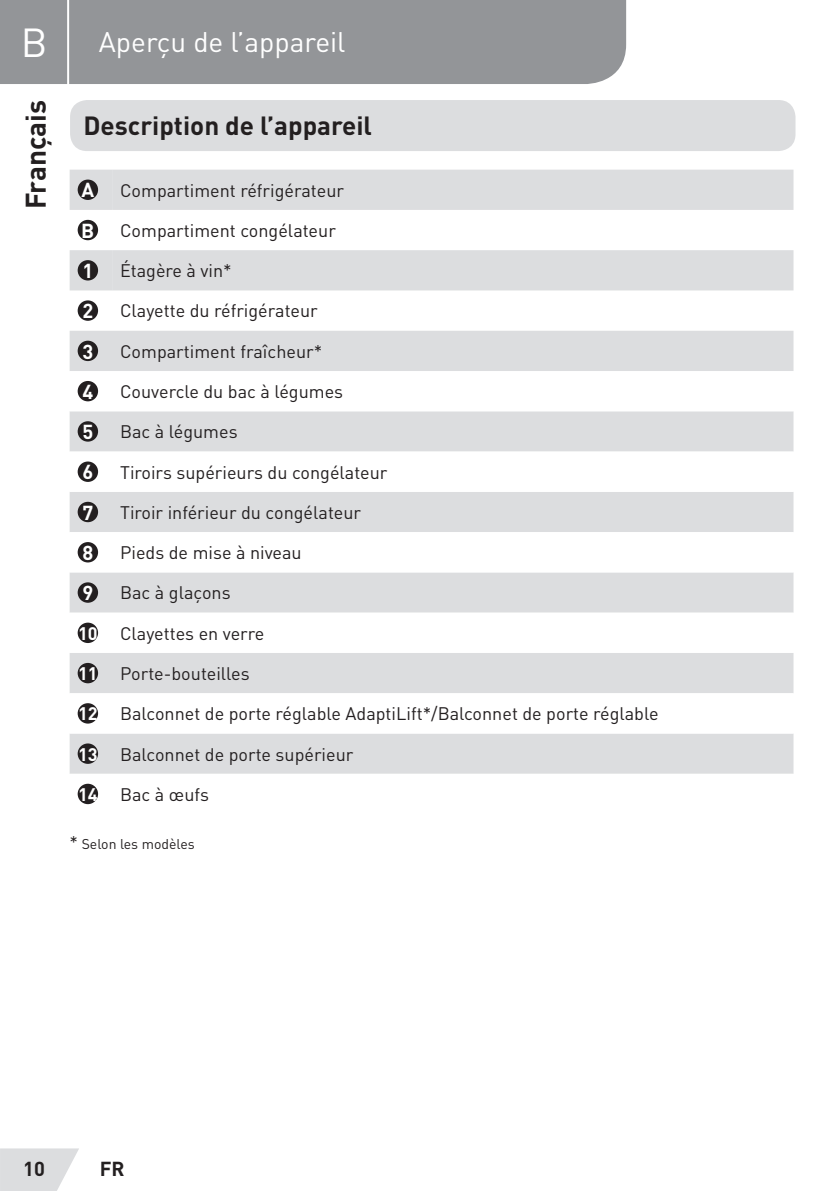
<style>
.page{position:relative;width:840px;height:1191px;background:#fff}
.page>*{position:absolute;margin:0;border:0;box-sizing:border-box;transform-origin:0 0}
.t1{font:40px "DIN Pro";color:#fff}
.t2{font:28px "DIN Pro";color:#fff}
.t3{font:700 28px "DIN Pro";color:#231f20}
.Sous-titre{font:700 26px "DIN Pro";color:#231f20}
.t4{font:700 20px "DIN Pro";color:#fff}
.t5{font:700 20px "DIN Pro";color:#231f20}
.t6{font:18px "DIN Pro";color:#231f20}
.t7{font:700 18px "DIN Pro";color:#fff}
.t8{font:14px "DIN Pro";color:#231f20}
.s1{font-size:18px}
</style>
<div class="page">
<svg style="left:0;top:1148px;width:79px;height:43px;background:#e1e2e3"></svg>
<div style="left:0;top:0;width:625px;height:84px;background:#939598"></div>
<hr style="left:67px;top:0;width:2px;height:94px;background:#fff">
<div style="left:70px;top:100px;width:725px;height:51px;background:#dcdddf;border-radius:17px"></div>
<svg style="left:70px;top:170px;width:723px;height:201px;fill:#dcdddf"></svg>
<svg style="left:70px;top:381px;width:723px;height:424px"></svg>
<div style="left:78px;top:180px;width:20px;height:20px;background:#231f20;border-radius:50%"></div>
<div style="left:78px;top:220px;width:20px;height:20px;background:#231f20;border-radius:50%"></div>
<div style="left:78px;top:260px;width:20px;height:20px;background:#231f20;border-radius:50%"></div>
<div style="left:78px;top:300px;width:20px;height:21px;background:#231f20;border-radius:50%"></div>
<div style="left:78px;top:341px;width:20px;height:20px;background:#231f20;border-radius:50%"></div>
<div style="left:78px;top:381px;width:20px;height:20px;background:#231f20;border-radius:50%"></div>
<div style="left:78px;top:421px;width:20px;height:20px;background:#231f20;border-radius:50%"></div>
<div style="left:78px;top:461px;width:20px;height:21px;background:#231f20;border-radius:50%"></div>
<div style="left:78px;top:502px;width:20px;height:20px;background:#231f20;border-radius:50%"></div>
<div style="left:78px;top:542px;width:20px;height:20px;background:#231f20;border-radius:50%"></div>
<div style="left:78px;top:582px;width:20px;height:21px;background:#231f20;border-radius:50%"></div>
<div style="left:78px;top:622px;width:20px;height:21px;background:#231f20;border-radius:50%"></div>
<div style="left:78px;top:663px;width:20px;height:20px;background:#231f20;border-radius:50%"></div>
<div style="left:78px;top:703px;width:20px;height:20px;background:#231f20;border-radius:50%"></div>
<div style="left:78px;top:743px;width:20px;height:21px;background:#231f20;border-radius:50%"></div>
<div style="left:78px;top:783px;width:20px;height:21px;background:#231f20;border-radius:50%"></div>
<h1 class="t1" style="left:21px;top:15px;width:28px">B</h1>
<h2 class="t3" style="left:17px;top:209px;width:111px;rotate:-90deg">Français</h2>
<h2 class="t2" style="left:99px;top:23px;width:248px">Aperçu de l’appareil</h2>
<p class="Sous-titre" style="left:83px;top:108px;width:290px">Description de l’appareil</p>
<p class="t4" style="left:81px;top:177px;width:14px">A</p>
<p class="t6" style="left:120px;top:178px;width:225px">Compartiment réfrigérateur</p>
<p class="t4" style="left:81px;top:217px;width:15px">B</p>
<p class="t6" style="left:120px;top:218px;width:217px">Compartiment congélateur</p>
<p class="t4" style="left:82px;top:257px;width:12px">1</p>
<p class="t6" style="left:120px;top:258px;width:113px">Étagère à vin*</p>
<p class="t4" style="left:82px;top:297px;width:12px">2</p>
<p class="t6" style="left:120px;top:299px;width:199px">Clayette du réfrigérateur</p>
<p class="t4" style="left:82px;top:338px;width:12px">3</p>
<p class="t6" style="left:120px;top:339px;width:203px">Compartiment fraîcheur*</p>
<p class="t4" style="left:82px;top:378px;width:12px">4</p>
<p class="t6" style="left:120px;top:379px;width:224px">Couvercle du bac à légumes</p>
<p class="t4" style="left:82px;top:418px;width:12px">5</p>
<p class="t6" style="left:120px;top:419px;width:119px">Bac à légumes</p>
<p class="t4" style="left:82px;top:458px;width:12px">6</p>
<p class="t6" style="left:120px;top:460px;width:269px">Tiroirs supérieurs du congélateur</p>
<p class="t4" style="left:82px;top:499px;width:12px">7</p>
<p class="t6" style="left:120px;top:500px;width:242px">Tiroir inférieur du congélateur</p>
<p class="t4" style="left:82px;top:539px;width:12px">8</p>
<p class="t6" style="left:120px;top:540px;width:183px">Pieds de mise à niveau</p>
<p class="t4" style="left:82px;top:579px;width:12px">9</p>
<p class="t6" style="left:120px;top:580px;width:112px">Bac à glaçons</p>
<p class="t7" style="left:78px;top:621px;width:21px">10</p>
<p class="t6" style="left:120px;top:621px;width:146px">Clayettes en verre</p>
<p class="t7" style="left:78px;top:661px;width:21px">11</p>
<p class="t6" style="left:120px;top:661px;width:131px">Porte-bouteilles</p>
<p class="t7" style="left:78px;top:701px;width:21px">12</p>
<p class="t6" style="left:120px;top:701px;width:539px">Balconnet de porte réglable AdaptiLift*/Balconnet de porte réglable</p>
<p class="t7" style="left:78px;top:742px;width:21px">13</p>
<p class="t6" style="left:120px;top:742px;width:235px">Balconnet de porte supérieur</p>
<p class="t7" style="left:78px;top:782px;width:21px">14</p>
<p class="t6" style="left:120px;top:782px;width:90px">Bac à œufs</p>
<p class="t8" style="left:70px;top:834px;width:126px"><span class="s1">*</span> Selon les modèles</p>
<p class="t5" style="left:23px;top:1155px;width:23px">10</p>
<p class="t5" style="left:100px;top:1155px;width:26px">FR</p>
</div>
